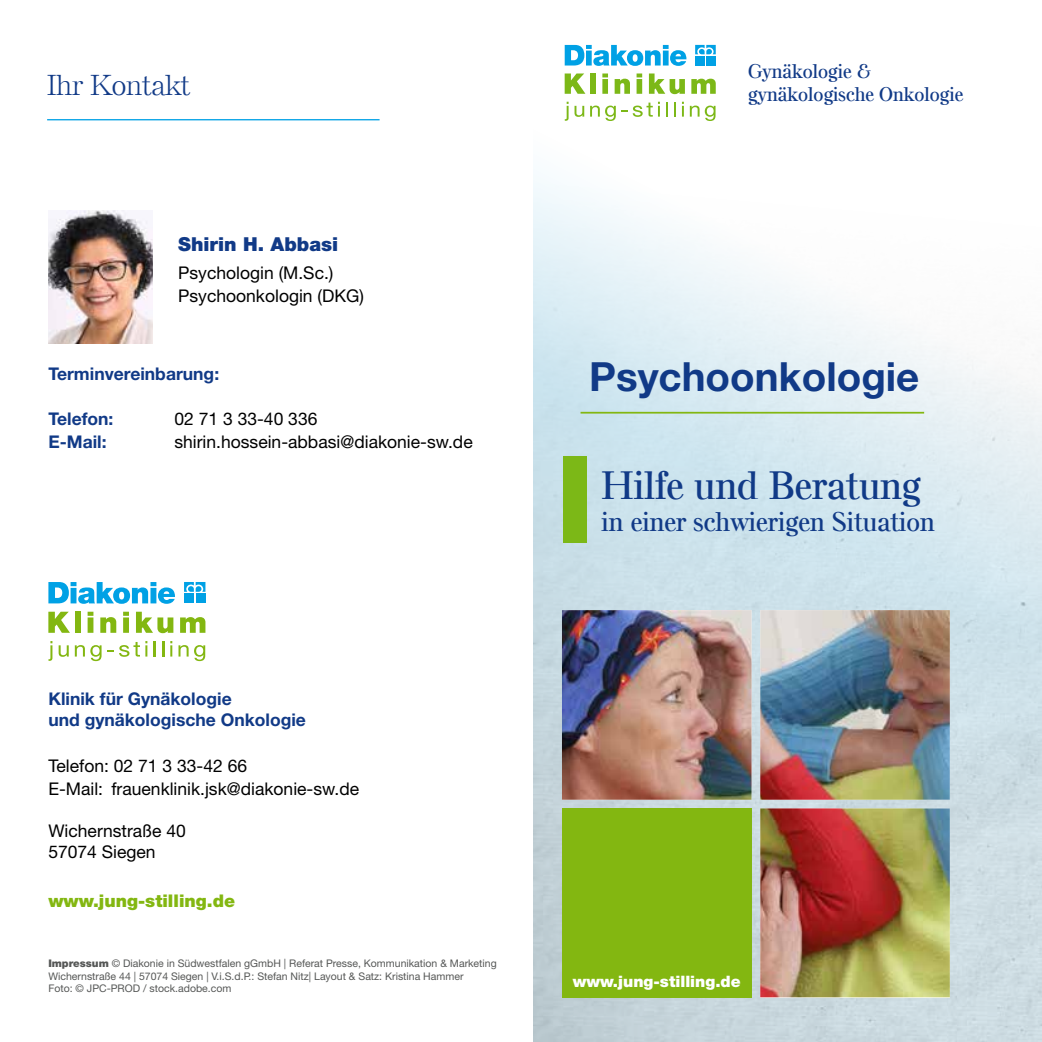
<style>
.page{position:relative;width:1042px;height:1042px;background:#fff}
.page>*{position:absolute;margin:0;border:0;box-sizing:border-box;transform-origin:0 0}
.t1{font:700 40.25px "Helvetica Neue LT Pro";color:#113a87}
.t2{font:600 38.5px "Else NPLLT";color:#113a87}
.t3{font:300 28px "Else NPLLT";color:#113a87}
.t4{font:600 26.25px "Else NPLLT";color:#113a87}
.t5{font:600 19.25px/23.1px "Else NPLLT";color:#113a87}
.t6{font:900 19.25px "Helvetica Neue LT Std";color:#113a87}
.t7{font:17.5px/22.8px "Helvetica Neue LT Std";color:#000}
.t8{font:700 17.5px/21px "Helvetica Neue LT Pro";color:#113a87}
.t9{font:900 17.5px "Helvetica Neue LT Std";color:#83b711}
.t10{font:900 15.75px "Helvetica Neue LT Std";color:#fff}
.t11{font:10.5px/12.6px "Helvetica Neue LT Std";color:#555756}
.s1{font-weight:900}
</style>
<div class="page">
<svg style="left:533px;top:44px;width:509px;height:998px"></svg>
<div style="left:563px;top:456px;width:24px;height:87px;background:#7cb817"></div>
<img style="left:48px;top:211px;width:105px;height:133px">
<hr style="left:47px;top:119px;width:332px;height:1px;background:#00a1e5">
<svg style="left:48px;top:582px;width:127px;height:22px"></svg>
<svg style="left:184px;top:582px;width:21px;height:10px"></svg>
<div style="left:184px;top:593px;width:10px;height:10px;background:#00a1e5"></div>
<div style="left:196px;top:593px;width:9px;height:10px;background:#00a1e5"></div>
<svg style="left:48px;top:612px;width:22px;height:21px"></svg>
<div style="left:75px;top:612px;width:6px;height:21px;background:#83b711"></div>
<svg style="left:88px;top:612px;width:5px;height:21px"></svg>
<svg style="left:100px;top:617px;width:16px;height:16px"></svg>
<svg style="left:123px;top:612px;width:6px;height:21px"></svg>
<svg style="left:136px;top:612px;width:37px;height:21px"></svg>
<svg style="left:180px;top:617px;width:25px;height:16px"></svg>
<svg style="left:48px;top:641px;width:4px;height:20px"></svg>
<svg style="left:59px;top:645px;width:10px;height:12px"></svg>
<svg style="left:75px;top:641px;width:72px;height:20px"></svg>
<svg style="left:154px;top:641px;width:2px;height:15px"></svg>
<svg style="left:162px;top:641px;width:2px;height:15px"></svg>
<svg style="left:170px;top:641px;width:2px;height:15px"></svg>
<svg style="left:178px;top:645px;width:27px;height:16px"></svg>
<img style="left:562px;top:610px;width:388px;height:387px">
<div style="left:562px;top:808px;width:189px;height:190px;background:#83b711"></div>
<svg style="left:565px;top:45px;width:121px;height:21px"></svg>
<svg style="left:695px;top:45px;width:21px;height:9px"></svg>
<div style="left:695px;top:56px;width:9px;height:9px;background:#00a1e5"></div>
<div style="left:706px;top:56px;width:10px;height:9px;background:#00a1e5"></div>
<svg style="left:565px;top:73px;width:20px;height:21px"></svg>
<div style="left:590px;top:73px;width:6px;height:21px;background:#7cb817"></div>
<svg style="left:602px;top:73px;width:6px;height:21px"></svg>
<svg style="left:614px;top:79px;width:16px;height:15px"></svg>
<svg style="left:636px;top:73px;width:6px;height:21px"></svg>
<svg style="left:649px;top:73px;width:36px;height:21px"></svg>
<svg style="left:691px;top:79px;width:25px;height:15px"></svg>
<svg style="left:565px;top:102px;width:3px;height:19px"></svg>
<svg style="left:574px;top:106px;width:10px;height:11px"></svg>
<svg style="left:590px;top:102px;width:70px;height:19px"></svg>
<svg style="left:666px;top:102px;width:2px;height:15px"></svg>
<svg style="left:674px;top:102px;width:2px;height:15px"></svg>
<svg style="left:682px;top:102px;width:2px;height:15px"></svg>
<svg style="left:690px;top:106px;width:9px;height:11px"></svg>
<svg style="left:705px;top:106px;width:10px;height:15px"></svg>
<hr style="left:580px;top:412px;width:344px;height:1px;background:#83b711">
<h3 class="t3" style="left:47px;top:68px;width:145px">Ihr Kontakt</h3>
<h3 class="t6" style="left:178px;top:232px;width:162px">Shirin H. Abbasi</h3>
<h3 class="t7" style="left:178px;top:261px;width:187px">Psychologin (M.Sc.)<br>Psychoonkologin (DKG)</h3>
<h3 class="t8" style="left:48px;top:363px;width:172px">Terminvereinbarung:</h3>
<h3 class="t8" style="left:48px;top:408px;width:67px">Telefon:</h3>
<h3 class="t7" style="left:174px;top:407px;width:145px">02 71 3 33-40 336</h3>
<h3 class="t8" style="left:48px;top:431px;width:60px">E-Mail:</h3>
<h3 class="t7" style="left:174px;top:430px;width:300px">shirin.hossein-abbasi@diakonie-sw.de</h3>
<h3 class="t8" style="left:48px;top:688px;width:259px">Klinik für Gynäkologie<br>und gynäkologische Onkologie</h3>
<h3 class="t7" style="left:48px;top:754px;width:312px">Telefon: 02 71 3 33-42 66<br>E-Mail: frauenklinik.jsk@diakonie-sw.de</h3>
<h3 class="t7" style="left:48px;top:820px;width:139px;line-height:21px">Wichernstraße 40<br>57074 Siegen</h3>
<h3 class="t9" style="left:48px;top:890px;width:188px">www.jung-stilling.de</h3>
<p class="t11" style="left:48px;top:957px;width:450px"><span class="s1">Impressum</span> © Diakonie in Südwestfalen gGmbH | Referat Presse, Kommunikation &amp; Marketing<br>Wichernstraße 44 | 57074 Siegen | V.i.S.d.P.: Stefan Nitz| Layout &amp; Satz: Kristina Hammer<br>Foto: © JPC-PROD / stock.adobe.com</p>
<h3 class="t5" style="left:748px;top:60px;width:217px">Gynäkologie &amp; gynäkologische Onkologie</h3>
<h1 class="t1" style="left:589px;top:352px;width:332px">Psychoonkologie</h1>
<h2 class="t2" style="left:601px;top:462px;width:321px">Hilfe und Beratung</h2>
<h3 class="t4" style="left:601px;top:505px;width:335px">in einer schwierigen Situation</h3>
<h3 class="t10" style="left:573px;top:972px;width:170px">www.jung-stilling.de</h3>
</div>
